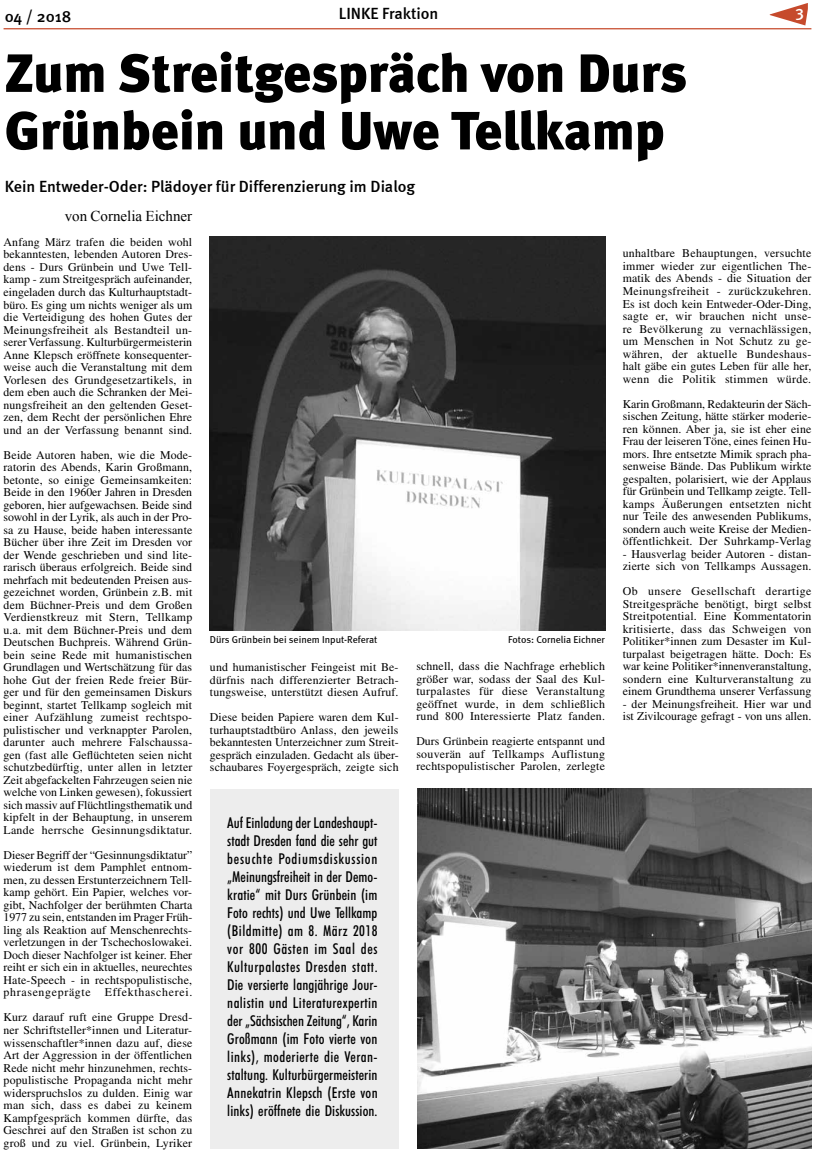
<style>
.page{position:relative;width:815px;height:1152px;background:#fff}
.page>*{position:absolute;margin:0;border:0;box-sizing:border-box;transform-origin:0 0}
.t1{font:900 53.75px/57.5px "Meta";color:#000}
.t2{font:500 16.25px "Meta";color:#000}
.t3{font:500 16.25px "Meta";color:#fff}
.t4{font:500 condensed 15px/18px "Futura BT";letter-spacing:.005em;color:#000;text-align:justify}
.t5{font:15px "Times New Roman";color:#000}
.t6{font:11.88px/12.5px "Times";letter-spacing:.015em;color:#000;text-align:justify}
.t7{font:10px "Meta Book LF";color:#000}
</style>
<div class="page">
<svg style="left:770px;top:3px;width:38px;height:22px"></svg>
<hr style="left:4px;top:28px;width:807px;height:1px;background:#c64a2c">
<img style="left:210px;top:237px;width:395px;height:393px">
<img style="left:417px;top:788px;width:394px;height:360px">
<div style="left:210px;top:788px;width:189px;height:360px;background:#ededed"></div>
<h2 class="t2" style="left:5px;top:7px;width:68px">04 / 2018</h2>
<h2 class="t2" style="left:339px;top:4px;width:101px">LINKE Fraktion</h2>
<h2 class="t3" style="left:796px;top:2px;width:10px">3</h2>
<h1 class="t1" style="left:5px;top:44px;width:684px">Zum Streitgespräch von Durs<br>Grünbein und Uwe Tellkamp</h1>
<h2 class="t2" style="left:5px;top:177px;width:412px">Kein Entweder-Oder: Plädoyer für Differenzierung im Dialog</h2>
<p class="t5" style="left:65px;top:206px;width:129px">von Cornelia Eichner</p>
<p class="t6" style="left:4px;top:236px;width:190px">Anfang März trafen die beiden wohl bekanntesten, lebenden Autoren Dres&shy;dens - Durs Grünbein und Uwe Tell&shy;kamp - zum Streitgespräch aufeinander, eingeladen durch das Kulturhauptstadt&shy;büro. Es ging um nichts weniger als um die Verteidigung des hohen Gutes der Meinungsfreiheit als Bestandteil un&shy;serer Verfassung. Kulturbürgermeisterin Anne Klepsch eröffnete konsequenter&shy;weise auch die Veranstaltung mit dem Vorlesen des Grundgesetzartikels, in dem eben auch die Schranken der Mei&shy;nungsfreiheit an den geltenden Geset&shy;zen, dem Recht der persönlichen Ehre und an der Verfassung benannt sind.</p>
<p class="t6" style="left:4px;top:448px;width:190px">Beide Autoren haben, wie die Mode&shy;ratorin des Abends, Karin Großmann, betonte, so einige Gemeinsamkeiten:<br>Beide in den 1960er Jahren in Dresden geboren, hier aufgewachsen. Beide sind sowohl in der Lyrik, als auch in der Pro&shy;sa zu Hause, beide haben interessante Bücher über ihre Zeit im Dresden vor der Wende geschrieben und sind lite&shy;rarisch überaus erfolgreich. Beide sind mehrfach mit bedeutenden Preisen aus&shy;gezeichnet worden, Grünbein z.B. mit dem Büchner-Preis und dem Großen Verdienstkreuz mit Stern, Tellkamp u.a. mit dem Büchner-Preis und dem Deutschen Buchpreis. Während Grün&shy;bein seine Rede mit humanistischen Grundlagen und Wertschätzung für das hohe Gut der freien Rede freier Bür&shy;ger und für den gemeinsamen Diskurs beginnt, startet Tellkamp sogleich mit einer Aufzählung zumeist rechtspo&shy;pulistischer und verknappter Parolen, darunter auch mehrere Falschaussa&shy;gen (fast alle Geflüchteten seien nicht schutzbedürftig, unter allen in letzter Zeit abgefackelten Fahrzeugen seien nie welche von Linken gewesen), fokussiert sich massiv auf Flüchtlingsthematik und kipfelt in der Behauptung, in unserem Lande herrsche Gesinnungsdiktatur.</p>
<p class="t6" style="left:4px;top:848px;width:190px">Dieser Begriff der “Gesinnungsdiktatur” wiederum ist dem Pamphlet entnom&shy;men, zu dessen Erstunterzeichnern Tell&shy;kamp gehört. Ein Papier, welches vor&shy;gibt, Nachfolger der berühmten Charta 1977 zu sein, entstanden im Prager Früh&shy;ling als Reaktion auf Menschenrechts&shy;verletzungen in der Tschechoslowakei.<br>Doch dieser Nachfolger ist keiner. Eher reiht er sich ein in aktuelles, neurechtes Hate-Speech - in rechtspopulistische, phrasengeprägte Effekthascherei.</p>
<p class="t6" style="left:4px;top:1011px;width:190px">Kurz darauf ruft eine Gruppe Dresd&shy;ner Schriftsteller*innen und Literatur&shy;wissenschaftler*innen dazu auf, diese Art der Aggression in der öffentlichen Rede nicht mehr hinzunehmen, rechts&shy;populistische Propaganda nicht mehr widerspruchslos zu dulden. Einig war man sich, dass es dabei zu keinem Kampfgespräch kommen dürfte, das Geschrei auf den Straßen ist schon zu groß und zu viel. Grünbein, Lyriker</p>
<p class="t7" style="left:210px;top:634px;width:169px">Dürs Grünbein bei seinem Input-Referat</p>
<p class="t7" style="left:508px;top:634px;width:98px">Fotos: Cornelia Eichner</p>
<p class="t6" style="left:210px;top:661px;width:190px">und humanistischer Feingeist mit Be&shy;dürfnis nach differenzierter Betrach&shy;tungsweise, unterstützt diesen Aufruf.</p>
<p class="t6" style="left:210px;top:711px;width:190px">Diese beiden Papiere waren dem Kul&shy;turhauptstadtbüro Anlass, den jeweils bekanntesten Unterzeichner zum Streit&shy;gespräch einzuladen. Gedacht als über&shy;schaubares Foyergespräch, zeigte sich</p>
<p class="t4" style="left:227px;top:814px;width:152px">Auf Einladung der Landeshaupt&shy;stadt Dresden fand die sehr gut besuchte Podiumsdiskussion „Meinungsfreiheit in der Demo&shy;kratie“ mit Durs Grünbein (im Foto rechts) und Uwe Tellkamp (Bildmitte) am 8. März 2018 vor 800 Gästen im Saal des Kulturpalastes Dresden statt.<br>Die versierte langjährige Jour&shy;nalistin und Literaturexpertin der „Sächsischen Zeitung“, Karin Großmann (im Foto vierte von links), moderierte die Veran&shy;staltung. Kulturbürgermeisterin Annekatrin Klepsch (Erste von links) eröffnete die Diskussion.</p>
<p class="t6" style="left:416px;top:660px;width:190px">schnell, dass die Nachfrage erheblich größer war, sodass der Saal des Kul&shy;turpalastes für diese Veranstaltung geöffnet wurde, in dem schließlich rund 800 Interessierte Platz fanden.</p>
<p class="t6" style="left:416px;top:735px;width:190px">Durs Grünbein reagierte entspannt und souverän auf Tellkamps Auflistung rechtspopulistischer Parolen, zerlegte</p>
<p class="t6" style="left:623px;top:247px;width:190px">unhaltbare Behauptungen, versuchte immer wieder zur eigentlichen The&shy;matik des Abends - die Situation der Meinungsfreiheit - zurückzukehren.<br>Es ist doch kein Entweder-Oder-Ding, sagte er, wir brauchen nicht unse&shy;re Bevölkerung zu vernachlässigen, um Menschen in Not Schutz zu ge&shy;währen, der aktuelle Bundeshaus&shy;halt gäbe ein gutes Leben für alle her, wenn die Politik stimmen würde.</p>
<p class="t6" style="left:623px;top:397px;width:190px">Karin Großmann, Redakteurin der Säch&shy;sischen Zeitung, hätte stärker moderie&shy;ren können. Aber ja, sie ist eher eine Frau der leiseren Töne, eines feinen Hu&shy;mors. Ihre entsetzte Mimik sprach pha&shy;senweise Bände. Das Publikum wirkte gespalten, polarisiert, wie der Applaus für Grünbein und Tellkamp zeigte. Tell&shy;kamps Äußerungen entsetzten nicht nur Teile des anwesenden Publikums, sondern auch weite Kreise der Medien&shy;öffentlichkeit. Der Suhrkamp-Verlag</p>
<p class="t6" style="left:623px;top:547px;width:190px">- Hausverlag beider Autoren - distan&shy;zierte sich von Tellkamps Aussagen.</p>
<p class="t6" style="left:623px;top:585px;width:190px">Ob unsere Gesellschaft derartige Streitgespräche benötigt, birgt selbst Streitpotential. Eine Kommentatorin kritisierte, dass das Schweigen von Politiker*innen zum Desaster im Kul&shy;turpalast beigetragen hätte. Doch: Es war keine Politiker*innenveranstaltung, sondern eine Kulturveranstaltung zu einem Grundthema unserer Verfassung</p>
<p class="t6" style="left:623px;top:697px;width:190px">- der Meinungsfreiheit. Hier war und ist Zivilcourage gefragt - von uns allen.</p>
</div>
